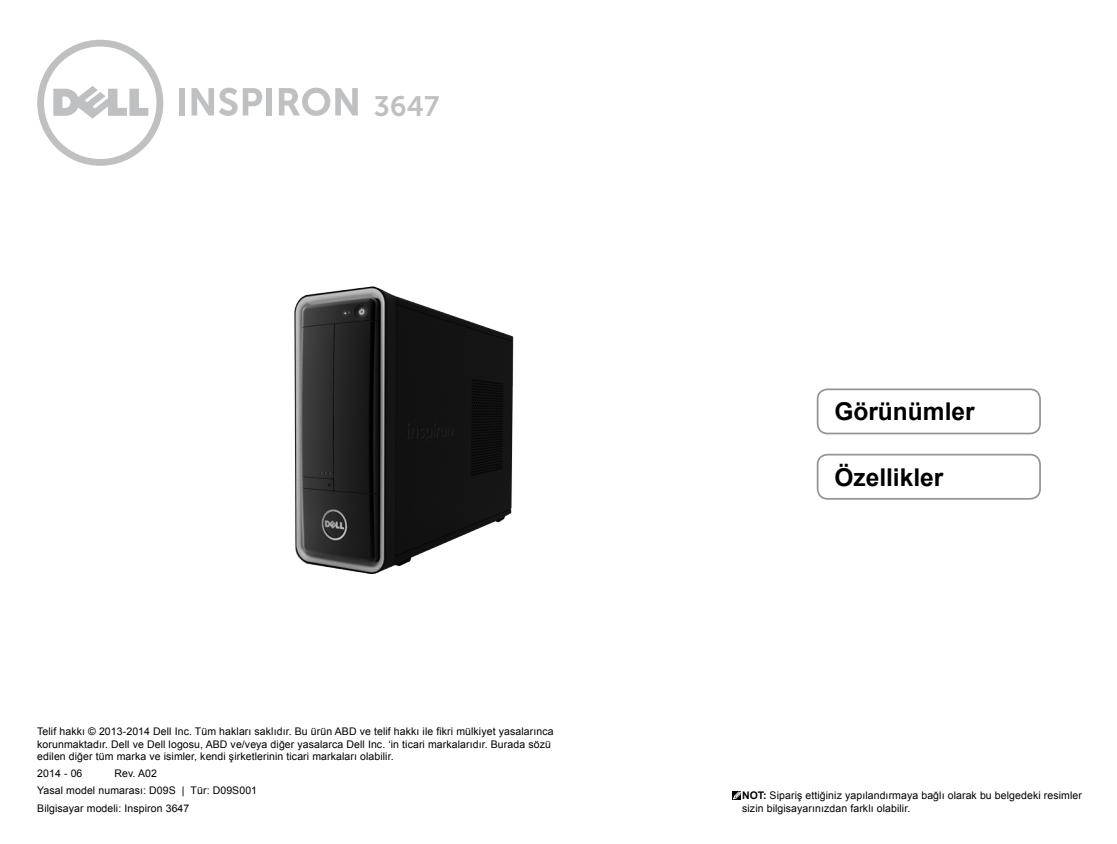
<style>
.page{position:relative;width:1117px;height:844px;background:#fff}
.page>*{position:absolute;margin:0;border:0;box-sizing:border-box;transform-origin:0 0}
.Model{font:28px "Museo Sans For Dell 700";color:#bec0c2}
.Cover_Title{font:700 24.5px "Arial";color:#000}
.Legal_1{font:10.5px/12.2px "Arial";letter-spacing:.01em;color:#000}
.Note_Legal{font:10.5px/12.2px "Arial";letter-spacing:.01em;color:#000}
.s1{font-weight:700}
</style>
<div class="page">
<div style="left:816px;top:453px;width:224px;height:46px;border:2px solid #939598;border-radius:10px"></div>
<div style="left:816px;top:388px;width:224px;height:46px;border:2px solid #939598;border-radius:10px"></div>
<img style="left:294px;top:286px;width:220px;height:288px">
<svg style="left:37px;top:40px;width:126px;height:126px"></svg>
<svg style="left:191px;top:88px;width:46px;height:28px"></svg>
<div style="left:179px;top:88px;width:6px;height:27px;background:#bec0c2"></div>
<svg style="left:243px;top:88px;width:19px;height:27px"></svg>
<svg style="left:279px;top:88px;width:79px;height:28px"></svg>
<div style="left:266px;top:88px;width:6px;height:27px;background:#bec0c2"></div>
<div style="left:732px;top:791px;width:8px;height:9px;background:#000"></div>
<svg style="left:733px;top:791px;width:7px;height:8px"></svg>
<p class="Model" style="left:373px;top:91px;width:67px">3647</p>
<p class="Legal_1" style="left:37px;top:725px;width:517px">Telif hakkı © 2013-2014 Dell Inc. Tüm hakları saklıdır. Bu ürün ABD ve telif hakkı ile fikri mülkiyet yasalarınca korunmaktadır. Dell ve Dell logosu, ABD ve/veya diğer yasalarca Dell Inc. ‘in ticari markalarıdır. Burada sözü edilen diğer tüm marka ve isimler, kendi şirketlerinin ticari markaları olabilir.</p>
<p class="Legal_1" style="left:37px;top:767px;width:47px">2014 ‑ 06</p>
<p class="Legal_1" style="left:114px;top:767px;width:44px">Rev. A02</p>
<p class="Legal_1" style="left:37px;top:784px;width:221px">Yasal model numarası: D09S | Tür: D09S001</p>
<p class="Legal_1" style="left:37px;top:801px;width:154px">Bilgisayar modeli: Inspiron 3647</p>
<p class="Cover_Title" style="left:834px;top:395px;width:142px">Görünümler</p>
<p class="Cover_Title" style="left:834px;top:460px;width:110px">Özellikler</p>
<p class="Note_Legal" style="left:742px;top:789px;width:341px"><span class="s1">NOT:</span> Sipariş ettiğiniz yapılandırmaya bağlı olarak bu belgedeki resimler sizin bilgisayarınızdan farklı olabilir.</p>
</div>
